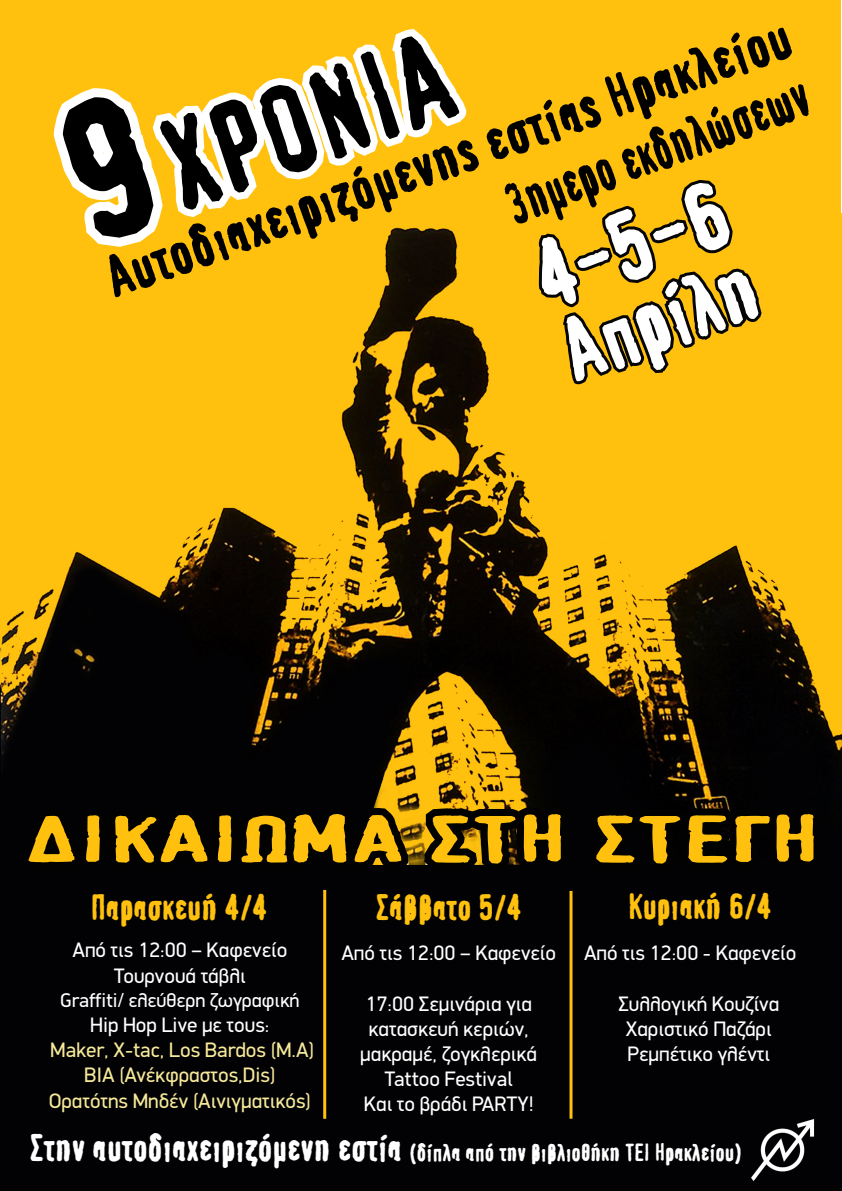
<style>
.page{position:relative;width:842px;height:1191px;background:#fff}
.page>*{position:absolute;margin:0;border:0;box-sizing:border-box;transform-origin:0 0}
.t1{font:900 58.3px "PF Fragment";color:#000;scale:.81 1}
.t2{font:900 58.2px "PF Fragment";color:#000}
.t3{font:900 36px "PF Fragment";color:#ffc10e}
.t4{font:900 24.2px "PF Fragment";color:#fff}
.t5{font:21px/25.2px "PF Din Display";color:#fff;text-align:center}
.t6{font:21px/25.2px "PF Din Display";color:#f7e99a;text-align:center}
.t7{font:20px "PF Din Display";color:#fff}
.s1{font-size:37.6px}
</style>
<div class="page">
<div style="left:0;top:0;width:840px;height:340px;background:#ffc10e"></div>
<img style="left:0;top:213px;width:842px;height:652px">
<div style="left:0;top:865px;width:842px;height:326px;background:#020204"></div>
<svg style="left:54px;top:29px;width:412px;height:218px"></svg>
<svg style="left:538px;top:180px;width:223px;height:204px"></svg>
<svg style="left:20px;top:807px;width:388px;height:58px;background:#6d5207"></svg>
<svg style="left:424px;top:807px;width:145px;height:58px;background:#745807"></svg>
<svg style="left:589px;top:807px;width:232px;height:58px;background:#5c4606"></svg>
<hr style="left:323px;top:890px;width:3px;height:228px;background:#ffc10e">
<hr style="left:569px;top:891px;width:3px;height:227px;background:#ffc10e">
<img style="left:751px;top:1119px;width:64px;height:62px">
<h2 class="t2" style="left:97px;top:252px;width:725px;rotate:-20deg">Αυτοδιαχειριζόµενης εστίας Ηρακλείου</h2>
<h1 class="t1" style="left:496px;top:178px;width:397px;rotate:-21deg">3ηµερο εκδηλώσεων</h1>
<h3 class="t3" style="left:90px;top:888px;width:179px">Παρασκευή 4/4</h3>
<h3 class="t3" style="left:376px;top:888px;width:148px">Σάββατο 5/4</h3>
<h3 class="t3" style="left:628px;top:887px;width:145px">Κυριακή 6/4</h3>
<p class="t5" style="left:72px;top:937px;width:216px">Από τις 12:00 – Καφενείο<br>Τουρνουά τάβλι</p>
<p class="t7" style="left:60px;top:987px;width:241px">Graffiti/ ελεύθερη ζωγραφική</p>
<p class="t5" style="left:90px;top:1012px;width:181px">Hip Hop Live µε τους:</p>
<p class="t6" style="left:49px;top:1037px;width:267px">Maker, X-tac, Los Bardos (M.A)<br>BIA (Ανέκφραστος,Dis)<br>Ορατότης Μηδέν (Αινιγµατικός)</p>
<p class="t5" style="left:341px;top:940px;width:216px">Από τις 12:00 – Καφενείο</p>
<p class="t5" style="left:360px;top:990px;width:178px">17:00 Σεµινάρια για κατασκευή κεριών, µακραµέ, ζογκλερικά<br>Tattoo Festival<br>Και το βράδι PARTY!</p>
<p class="t5" style="left:584px;top:940px;width:214px">Από τις 12:00 - Καφενείο</p>
<p class="t5" style="left:618px;top:990px;width:162px">Συλλογική Κουζίνα<br>Χαριστικό Παζάρι<br>Ρεµπέτικο γλέντι</p>
<p class="t4" style="left:30px;top:1140px;width:713px"><span class="s1">Στην αυτοδιαχειριζόµενη εστία</span> (δίπλα από την βιβλιοθήκη ΤΕΙ Ηρακλείου)</p>
</div>
